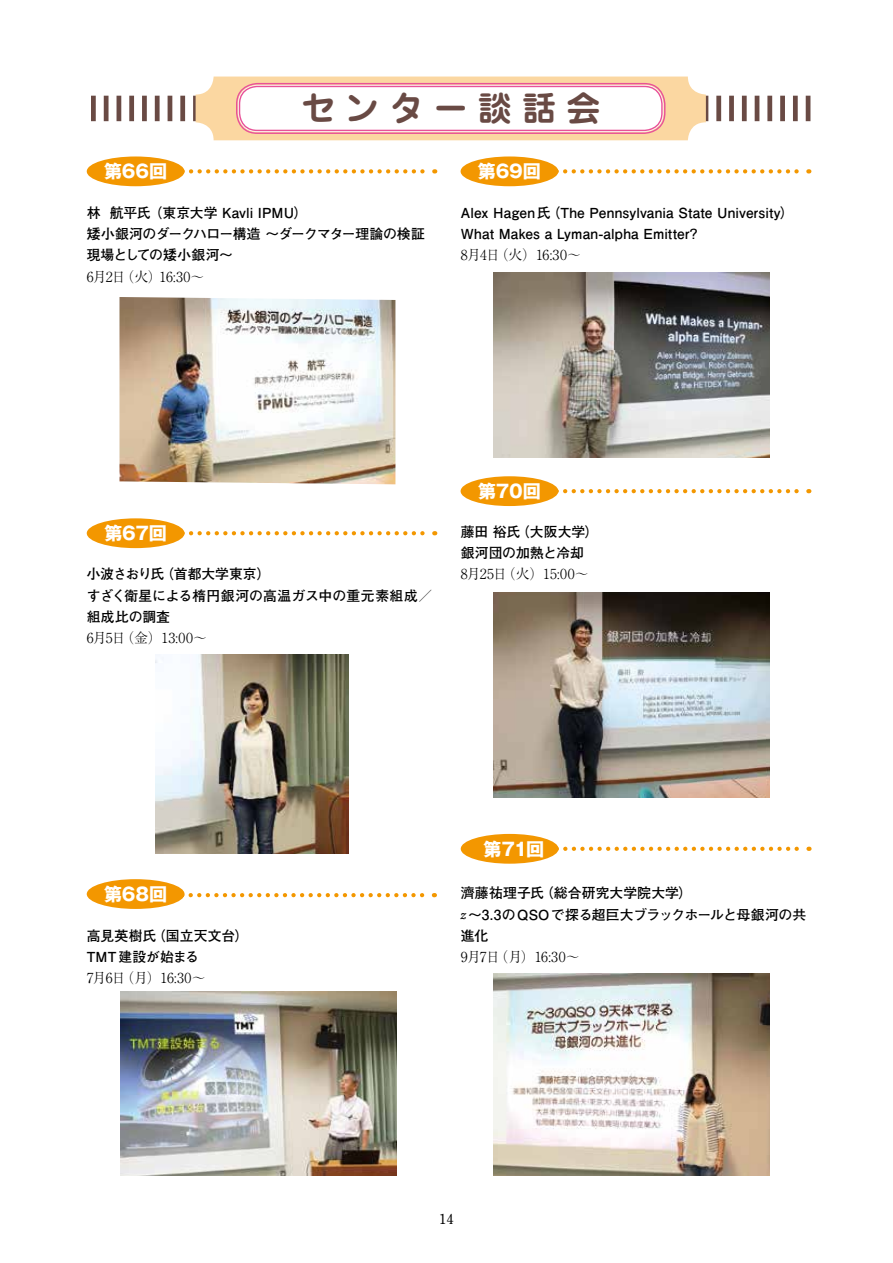
<style>
.page{position:relative;width:893px;height:1263px;background:#fff}
.page>*{position:absolute;margin:0;border:0;box-sizing:border-box;transform-origin:0 0}
.t1{font:700 34.05px "Jun 501 Pro";letter-spacing:.3em;color:#694a44}
.t2{font:700 18px "Gothic MB101 Pro";letter-spacing:-.015em;color:#fff}
.t3{font:700 13.8px/21.3px "Futo Go B101 Pro";letter-spacing:.005em;color:#000}
.t4{font:300 13.8px "Ryumin Pro";letter-spacing:-.05em;color:#000}
.t5{font:300 13.8px "Ryumin Pro";letter-spacing:-.055em;color:#000}
.t6{font:700 13.8px/21.3px "Futo Go B101 Pro";letter-spacing:.005em;color:#000}
.t7{font:300 13.8px "Ryumin Pro";letter-spacing:-.03em;color:#000}
.t8{font:700 13.8px "Futo Min A101 Pro";color:#000}
.s1{font-family:"Hoefler Text";font-weight:400;font-style:italic}
</style>
<div class="page">
<div style="left:91px;top:96px;width:5px;height:25px;background:#694a44"></div>
<div style="left:104px;top:96px;width:5px;height:25px;background:#694a44"></div>
<hr style="left:117px;top:96px;width:4px;height:25px;background:#694a44">
<div style="left:129px;top:96px;width:5px;height:25px;background:#694a44"></div>
<div style="left:142px;top:96px;width:5px;height:25px;background:#694a44"></div>
<div style="left:155px;top:96px;width:5px;height:25px;background:#694a44"></div>
<hr style="left:168px;top:96px;width:4px;height:25px;background:#694a44">
<div style="left:180px;top:96px;width:5px;height:25px;background:#694a44"></div>
<svg style="left:193px;top:96px;width:3px;height:25px"></svg>
<hr style="left:704px;top:96px;width:4px;height:25px;background:#694a44">
<div style="left:716px;top:96px;width:5px;height:25px;background:#694a44"></div>
<div style="left:729px;top:96px;width:5px;height:25px;background:#694a44"></div>
<div style="left:742px;top:96px;width:5px;height:25px;background:#694a44"></div>
<hr style="left:755px;top:96px;width:4px;height:25px;background:#694a44">
<div style="left:767px;top:96px;width:5px;height:25px;background:#694a44"></div>
<div style="left:780px;top:96px;width:5px;height:25px;background:#694a44"></div>
<div style="left:793px;top:96px;width:5px;height:25px;background:#694a44"></div>
<hr style="left:806px;top:96px;width:4px;height:25px;background:#694a44">
<div style="left:196px;top:77px;width:510px;height:63px;background:#fbd7a1;border-radius:18px"></div>
<div style="left:238px;top:85px;width:425px;height:47px;background:#fff;border-radius:19px"></div>
<div style="left:236px;top:83px;width:429px;height:51px;border:1px solid #e85298;border-radius:21px"></div>
<div style="left:239px;top:86px;width:424px;height:45px;border:1px solid #e85298;border-radius:18px"></div>
<svg style="left:189px;top:169px;width:246px;height:4px"></svg>
<svg style="left:188px;top:893px;width:247px;height:4px"></svg>
<svg style="left:558px;top:169px;width:251px;height:4px"></svg>
<svg style="left:558px;top:489px;width:251px;height:4px"></svg>
<div style="left:87px;top:156px;width:98px;height:30px;background:#f39700;border-radius:50%"></div>
<div style="left:87px;top:879px;width:98px;height:30px;background:#f39700;border-radius:50%"></div>
<div style="left:461px;top:156px;width:97px;height:30px;background:#f39700;border-radius:50%"></div>
<div style="left:461px;top:476px;width:97px;height:30px;background:#f39700;border-radius:50%"></div>
<img style="left:119px;top:297px;width:276px;height:187px">
<svg style="left:189px;top:531px;width:246px;height:4px"></svg>
<div style="left:87px;top:518px;width:98px;height:30px;background:#f39700;border-radius:50%"></div>
<img style="left:156px;top:655px;width:193px;height:198px">
<img style="left:121px;top:991px;width:276px;height:184px">
<img style="left:493px;top:273px;width:277px;height:184px">
<img style="left:493px;top:593px;width:277px;height:204px">
<img style="left:493px;top:973px;width:277px;height:202px">
<svg style="left:558px;top:847px;width:251px;height:4px"></svg>
<div style="left:461px;top:834px;width:97px;height:30px;background:#f39700;border-radius:50%"></div>
<h2 class="t2" style="left:104px;top:156px;width:65px">第66回</h2>
<h1 class="t1" style="left:301px;top:81px;width:301px">センター談話会</h1>
<h2 class="t2" style="left:478px;top:156px;width:65px">第69回</h2>
<p class="t3" style="left:87px;top:200px;width:340px">林 航平氏 （東京大学 Kavli IPMU）<br>矮小銀河のダークハロー構造 ～ダークマター理論の検証現場としての矮小銀河～</p>
<p class="t4" style="left:87px;top:266px;width:119px">6月2日（火）16:30～</p>
<p class="t3" style="left:461px;top:200px;width:335px">Alex Hagen氏（The Pennsylvania State University）<br>What Makes a Lyman-alpha Emitter?</p>
<p class="t5" style="left:461px;top:244px;width:119px">8月4日（火）16:30～</p>
<h2 class="t2" style="left:104px;top:518px;width:64px">第67回</h2>
<p class="t3" style="left:87px;top:562px;width:347px">小波さおり氏（首都大学東京）<br>すざく衛星による楕円銀河の高温ガス中の重元素組成／組成比の調査</p>
<p class="t4" style="left:87px;top:627px;width:122px">6月5日（金）13:00～</p>
<h2 class="t2" style="left:478px;top:476px;width:64px">第70回</h2>
<p class="t3" style="left:461px;top:519px;width:139px">藤田 裕氏（大阪大学）銀河団の加熱と冷却</p>
<p class="t7" style="left:461px;top:563px;width:127px">8月25日（火）15:00～</p>
<h2 class="t2" style="left:104px;top:879px;width:65px">第68回</h2>
<p class="t6" style="left:87px;top:923px;width:163px">高見英樹氏（国立天文台）<br>TMT建設が始まる</p>
<p class="t4" style="left:87px;top:967px;width:120px">7月6日（月）16:30～</p>
<h2 class="t2" style="left:484px;top:834px;width:62px">第71回</h2>
<p class="t3" style="left:461px;top:881px;width:347px">濟藤祐理子氏（総合研究大学院大学）<br><span class="s1">z</span>～3.3のQSOで探る超巨大ブラックホールと母銀河の共進化</p>
<p class="t5" style="left:461px;top:946px;width:118px">9月7日（月）16:30～</p>
<p class="t8" style="left:439px;top:1207px;width:16px">14</p>
</div>
